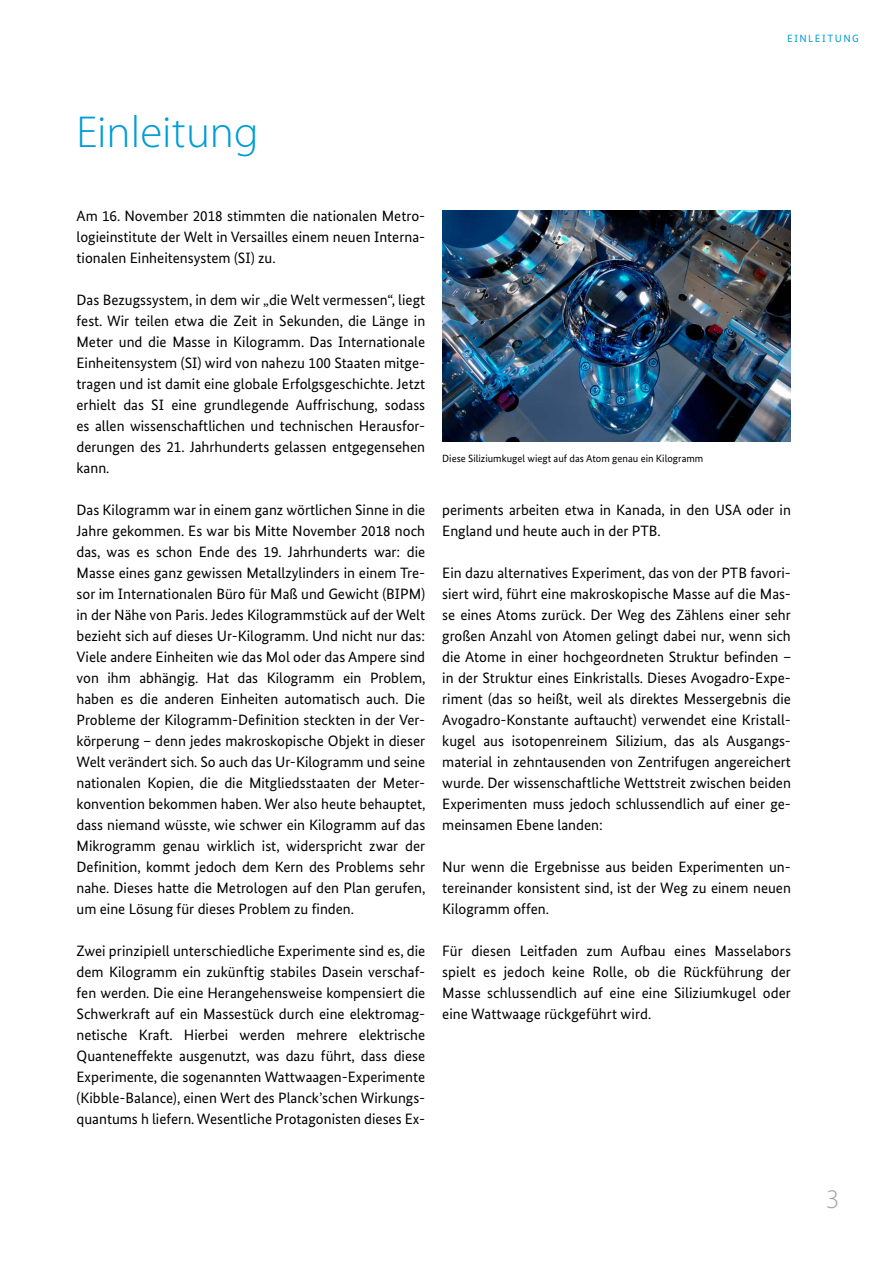
<style>
.page{position:relative;width:893px;height:1263px;background:#fff}
.page>*{position:absolute;margin:0;border:0;box-sizing:border-box;transform-origin:0 0}
.t1{font:300 45px "Myriad Pro";color:#009dd4}
.t2{font:300 27px "Myriad Pro";color:#a0a1a1}
.t3{font:15px/21px "Bundes Sans";color:#000;text-align:justify}
.t4{font:10.5px "Bundes Sans";color:#000}
.t5{font:10.5px "Bundes Sans";color:#009dd4}
</style>
<div class="page">
<img style="left:442px;top:210px;width:349px;height:231px">
<p class="t5" style="left:787px;top:32px;width:16px">Einleitun</p>
<p class="t5" style="left:852px;top:32px;width:8px">g</p>
<h1 class="t1" style="left:77px;top:105px;width:184px">Einleitung</h1>
<p class="t3" style="left:77px;top:205px;width:350px">Am 16. November 2018 stimmten die nationalen Metro&shy;logieinstitute der Welt in Versailles einem neuen Interna&shy;tionalen Einheitensystem (SI) zu.</p>
<p class="t3" style="left:77px;top:289px;width:350px;text-align:left">Das Bezugssystem, in dem wir „die Welt vermessen“, liegt fest. Wir teilen etwa die Zeit in Sekunden, die Länge in Meter und die Masse in Kilogramm. Das Internationale Einheitensystem (SI) wird von nahezu 100 Staaten mitge&shy;tragen und ist damit eine globale Erfolgsgeschichte. Jetzt erhielt das SI eine grundlegende Auffrischung, sodass es allen wissenschaftlichen und technischen Herausfor&shy;derungen des 21. Jahrhunderts gelassen entgegensehen kann.</p>
<p class="t3" style="left:77px;top:499px;width:351px">Das Kilogramm war in einem ganz wörtlichen Sinne in die Jahre gekommen. Es war bis Mitte November 2018 noch das, was es schon Ende des 19. Jahrhunderts war: die Masse eines ganz gewissen Metallzylinders in einem Tre&shy;sor im Internationalen Büro für Maß und Gewicht (BIPM) in der Nähe von Paris. Jedes Kilogrammstück auf der Welt bezieht sich auf dieses Ur-Kilogramm. Und nicht nur das:<br>Viele andere Einheiten wie das Mol oder das Ampere sind von ihm abhängig. Hat das Kilogramm ein Problem, haben es die anderen Einheiten automatisch auch. Die Probleme der Kilogramm-Definition steckten in der Ver&shy;körperung – denn jedes makroskopische Objekt in dieser Welt verändert sich. So auch das Ur-Kilogramm und seine nationalen Kopien, die die Mitgliedsstaaten der Meter&shy;konvention bekommen haben. Wer also heute behauptet, dass niemand wüsste, wie schwer ein Kilogramm auf das Mikrogramm genau wirklich ist, widerspricht zwar der Definition, kommt jedoch dem Kern des Problems sehr nahe. Dieses hatte die Metrologen auf den Plan gerufen, um eine Lösung für dieses Problem zu finden.</p>
<p class="t3" style="left:77px;top:940px;width:350px">Zwei prinzipiell unterschiedliche Experimente sind es, die dem Kilogramm ein zukünftig stabiles Dasein verschaf&shy;fen werden. Die eine Herangehensweise kompensiert die Schwerkraft auf ein Massestück durch eine elektromag&shy;netische Kraft. Hierbei werden mehrere elektrische Quanteneffekte ausgenutzt, was dazu führt, dass diese Experimente, die sogenannten Wattwaagen-Experimente (Kibble-Balance), einen Wert des Planck’schen Wirkungs&shy;quantums h liefern. Wesentliche Protagonisten dieses Ex-</p>
<p class="t4" style="left:442px;top:452px;width:263px">Diese Siliziumkugel wiegt auf das Atom genau ein Kilogramm</p>
<p class="t3" style="left:442px;top:499px;width:350px">periments arbeiten etwa in Kanada, in den USA oder in<br>England und heute auch in der PTB.</p>
<p class="t3" style="left:442px;top:562px;width:351px;text-align:left">Ein dazu alternatives Experiment, das von der PTB favori&shy;siert wird, führt eine makroskopische Masse auf die Mas&shy;se eines Atoms zurück. Der Weg des Zählens einer sehr großen Anzahl von Atomen gelingt dabei nur, wenn sich die Atome in einer hochgeordneten Struktur befinden – in der Struktur eines Einkristalls. Dieses Avogadro-Expe&shy;riment (das so heißt, weil als direktes Messergebnis die Avogadro-Konstante auftaucht) verwendet eine Kristall&shy;kugel aus isotopenreinem Silizium, das als Ausgangs&shy;material in zehntausenden von Zentrifugen angereichert wurde. Der wissenschaftliche Wettstreit zwischen beiden Experimenten muss jedoch schlussendlich auf einer ge&shy;meinsamen Ebene landen:</p>
<p class="t3" style="left:442px;top:856px;width:350px">Nur wenn die Ergebnisse aus beiden Experimenten un&shy;tereinander konsistent sind, ist der Weg zu einem neuen Kilogramm offen.</p>
<p class="t3" style="left:442px;top:940px;width:350px">Für diesen Leitfaden zum Aufbau eines Masselabors spielt es jedoch keine Rolle, ob die Rückführung der Masse schlussendlich auf eine eine Siliziumkugel oder eine Wattwaage rückgeführt wird.</p>
<h2 class="t2" style="left:826px;top:1182px;width:15px">3</h2>
</div>
